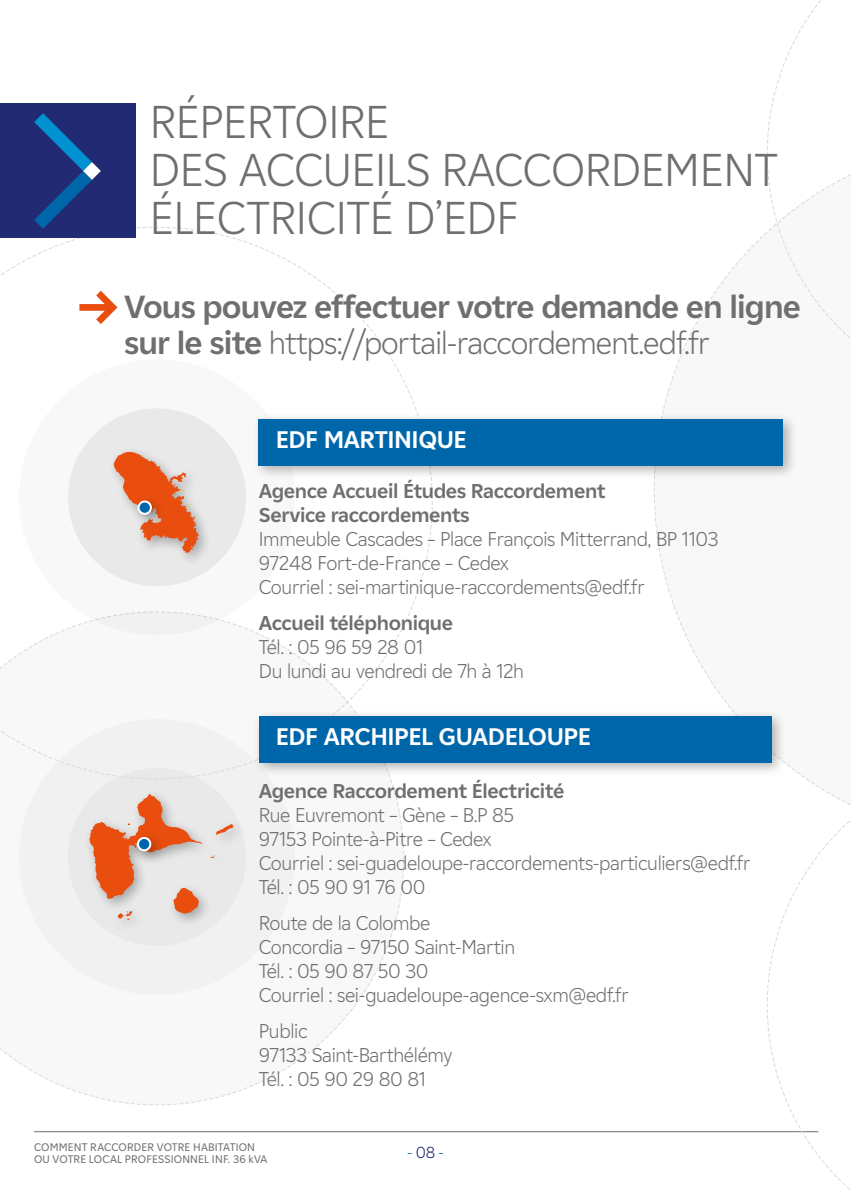
<style>
.page{position:relative;width:851px;height:1191px;background:#fff}
.page>*{position:absolute;margin:0;border:0;box-sizing:border-box;transform-origin:0 0}
.t1{font:300 46px/48px "EDF2020";letter-spacing:-.01em;color:#706f6f}
.t2{font:700 32px/36px "EDF2020";letter-spacing:-.03em;color:#706f6f}
.t3{font:700 24px "EDF2020";letter-spacing:-.02em;color:#fff}
.t4{font:300 20px/24px "EDF2020";letter-spacing:-.02em;color:#706f6f}
.t5{font:700 20px/24px "EDF2020";letter-spacing:-.02em;color:#706f6f}
.t6{font:300 16px "EDF2020";color:#06a}
.t7{font:11px/12px "EDF2020";letter-spacing:.015em;color:#706f6f}
.s1{font-weight:300}
.s2{color:#212a72}
</style>
<div class="page">
<hr style="left:34px;top:1131px;width:784px;height:1px;background:#706f6f">
<div style="left:19px;top:719px;width:276px;height:276px;background:#f1f1f1;border-radius:50%"></div>
<div style="left:83px;top:788px;width:164px;height:145px;background:#e9e9e9"></div>
<svg style="left:216px;top:824px;width:17px;height:11px"></svg>
<svg style="left:0;top:779px;width:202px;height:326px"></svg>
<svg style="left:0;top:226px;width:433px;height:553px"></svg>
<svg style="left:79px;top:291px;width:38px;height:33px"></svg>
<div style="left:252px;top:412px;width:545px;height:68px;background:#000;opacity:.3"></div>
<div style="left:259px;top:419px;width:523px;height:46px;background:#06a"></div>
<div style="left:252px;top:709px;width:534px;height:68px;background:#000;opacity:.3"></div>
<div style="left:259px;top:716px;width:512px;height:46px;background:#06a"></div>
<div style="left:68px;top:408px;width:178px;height:178px;background:#e9e9e9;border-radius:50%"></div>
<div style="left:107px;top:445px;width:105px;height:122px;background:#000;opacity:.3"></div>
<svg style="left:114px;top:452px;width:85px;height:102px"></svg>
<svg style="left:766px;top:0;width:84px;height:339px"></svg>
<svg style="left:766px;top:757px;width:84px;height:433px"></svg>
<div style="left:131px;top:494px;width:35px;height:35px;background:#000;opacity:.3"></div>
<svg style="left:138px;top:501px;width:13px;height:13px"></svg>
<div style="left:137px;top:500px;width:15px;height:15px;border:2px solid #fff;border-radius:50%"></div>
<div style="left:130px;top:831px;width:36px;height:34px;background:#000;opacity:.3"></div>
<div style="left:138px;top:838px;width:12px;height:12px;background:#06a;border-radius:50%"></div>
<div style="left:137px;top:837px;width:14px;height:14px;border:2px solid #fff;border-radius:50%"></div>
<div style="left:0;top:103px;width:135px;height:135px;background:#212a72"></div>
<svg style="left:34px;top:113px;width:67px;height:116px"></svg>
<h1 class="t1" style="left:150px;top:96px;width:629px">RÉPERTOIRE<br>DES ACCUEILS RACCORDEMENT<br>ÉLECTRICITÉ D’EDF</h1>
<h2 class="t2" style="left:124px;top:288px;width:678px">Vous pouvez effectuer votre demande en ligne sur le site <span class="s1">https://portail-raccordement.edf.fr</span></h2>
<p class="t3" style="left:276px;top:423px;width:192px">EDF MARTINIQUE</p>
<p class="t5" style="left:259px;top:478px;width:348px">Agence Accueil Études Raccordement<br>Service raccordements</p>
<p class="t4" style="left:259px;top:526px;width:461px">Immeuble Cascades – Place François Mitterrand, BP 1103<br>97248 Fort-de-France – Cedex<br>Courriel : sei-martinique-raccordements@edf.fr</p>
<p class="t5" style="left:259px;top:610px;width:196px">Accueil téléphonique</p>
<p class="t4" style="left:259px;top:634px;width:267px">Tél. : 05 96 59 28 01<br>Du lundi au vendredi de 7h à 12h</p>
<p class="t3" style="left:276px;top:720px;width:316px">EDF ARCHIPEL GUADELOUPE</p>
<p class="t5" style="left:259px;top:778px;width:307px">Agence Raccordement Électricité</p>
<p class="t4" style="left:259px;top:802px;width:493px">Rue Euvremont – Gène – B.P 85<br>97153 Pointe-à-Pitre – Cedex<br>Courriel : sei-guadeloupe-raccordements-particuliers@edf.fr Tél. : 05 90 91 76 00</p>
<p class="t4" style="left:259px;top:910px;width:371px">Route de la Colombe<br>Concordia – 97150 Saint-Martin<br>Tél. : 05 90 87 50 30<br>Courriel : sei-guadeloupe-agence-sxm@edf.fr</p>
<p class="t4" style="left:259px;top:1018px;width:195px">Public<br>97133 Saint-Barthélémy<br>Tél. : 05 90 29 80 81</p>
<p class="t7" style="left:34px;top:1140px;width:235px">COMMENT RACCORDER VOTRE HABITATION<br>OU VOTRE LOCAL PROFESSIONNEL INF. 36 kVA</p>
<p class="t6" style="left:407px;top:1141px;width:38px">- <span class="s2">08</span> -</p>
</div>
